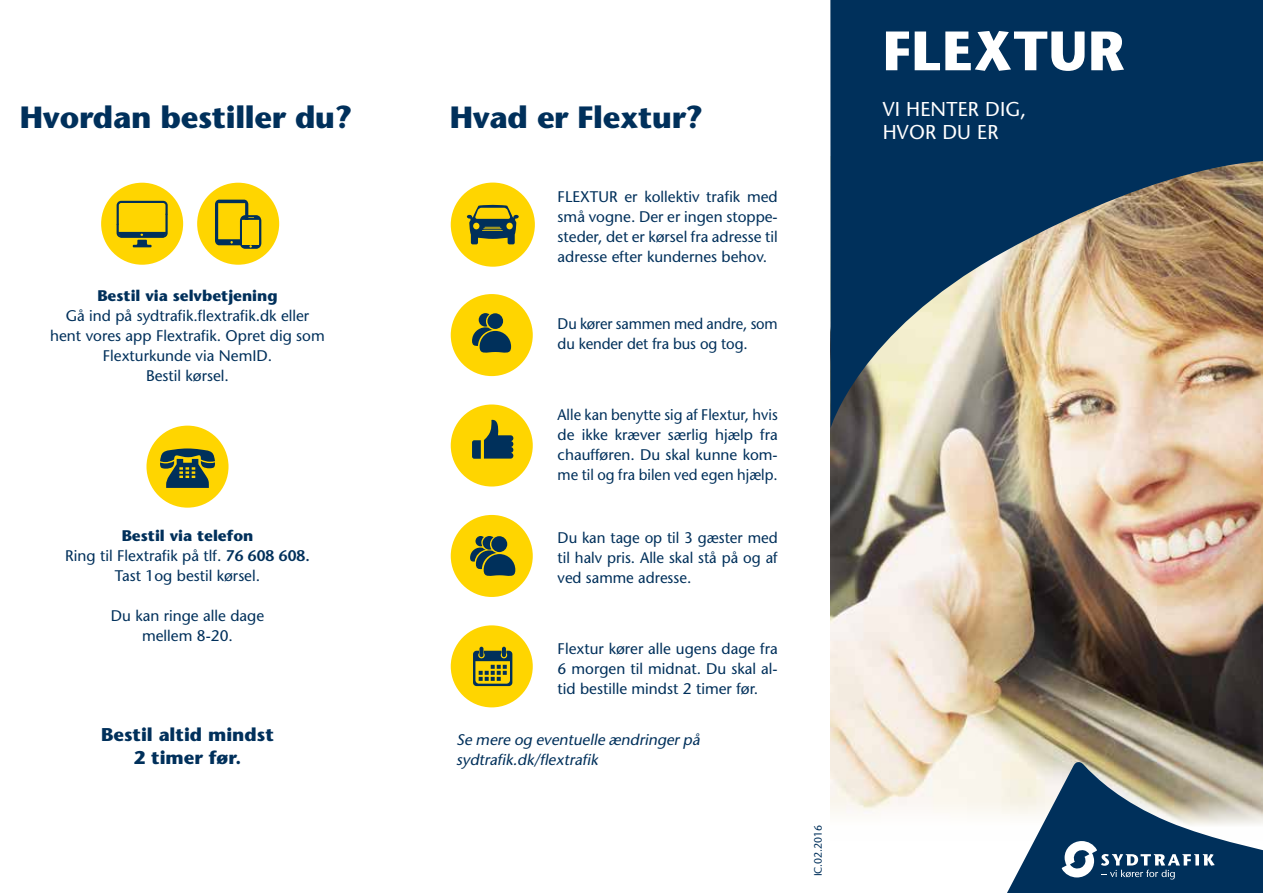
<style>
.page{position:relative;width:1263px;height:893px;background:#fff}
.page>*{position:absolute;margin:0;border:0;box-sizing:border-box;transform-origin:0 0}
.t1{font:700 55.35px "Stone Sans Std";letter-spacing:.01em;color:#fff}
.t2{font:700 30.75px "Stone Sans Std";letter-spacing:-.01em;color:#00305b}
.t3{font:500 19.95px/23.1px "Stone Sans Std";letter-spacing:.01em;color:#fff}
.t4{font:700 18.45px/23.1px "Stone Sans Std";color:#00305b;text-align:center}
.t5{font:500 15.45px/20px "Stone Sans Std";color:#00305b;text-align:center}
.t6{font:500 15.45px/20px "Stone Sans Std";color:#00305b;scale:.96 1}
.t7{font:italic 500 15.45px/20px "Stone Sans Std";color:#00305b}
.t8{font:700 15.45px "Stone Sans Std";color:#00305b}
.t9{font:500 10.8px "Stone Sans Std";letter-spacing:-.01em;color:#00305b}
.s1{font-weight:700}
.s2{font-weight:600}
</style>
<div class="page">
<img style="left:831px;top:428px;width:432px;height:385px">
<div style="left:146px;top:426px;width:83px;height:82px;background:#ffd500;border-radius:50%"></div>
<div style="left:101px;top:183px;width:82px;height:82px;background:#ffd500;border-radius:50%"></div>
<div style="left:197px;top:183px;width:82px;height:82px;background:#ffd500;border-radius:50%"></div>
<img style="left:830px;top:0;width:433px;height:428px">
<svg style="left:1000px;top:762px;width:263px;height:131px;background:#6d8291"></svg>
<svg style="left:117px;top:201px;width:51px;height:46px"></svg>
<svg style="left:160px;top:448px;width:55px;height:40px"></svg>
<div style="left:451px;top:294px;width:82px;height:82px;background:#ffd500;border-radius:50%"></div>
<div style="left:451px;top:515px;width:82px;height:82px;background:#ffd500;border-radius:50%"></div>
<div style="left:451px;top:625px;width:82px;height:82px;background:#ffd500;border-radius:50%"></div>
<svg style="left:451px;top:183px;width:84px;height:84px"></svg>
<div style="left:451px;top:404px;width:82px;height:82px;background:#ffd500;border-radius:50%"></div>
<svg style="left:472px;top:419px;width:41px;height:40px"></svg>
<svg style="left:472px;top:313px;width:39px;height:40px"></svg>
<svg style="left:470px;top:536px;width:45px;height:40px"></svg>
<svg style="left:473px;top:647px;width:39px;height:39px"></svg>
<svg style="left:215px;top:200px;width:46px;height:49px"></svg>
<div style="left:242px;top:220px;width:17px;height:24px;background:#ffd500"></div>
<h2 class="t2" style="left:20px;top:99px;width:334px">Hvordan bestiller du?</h2>
<h2 class="t2" style="left:450px;top:99px;width:255px">Hvad er Flextur?</h2>
<p class="t8" style="left:97px;top:286px;width:182px">Bestil via selvbetjening</p>
<p class="t5" style="left:50px;top:305px;width:276px">Gå ind på sydtrafik.flextrafik.dk eller hent vores app Flextrafik. Opret dig som<br>Flexturkunde via NemID.<br>Bestil kørsel.</p>
<p class="t5" style="left:65px;top:525px;width:246px"><span class="s1">Bestil via telefon<br></span>Ring til Flextrafik på tlf. <span class="s2">76 608 608.<br></span>Tast 1og bestil kørsel.</p>
<p class="t5" style="left:111px;top:605px;width:155px">Du kan ringe alle dage mellem 8-20.</p>
<p class="t4" style="left:101px;top:722px;width:174px">Bestil altid mindst<br>2 timer før.</p>
<p class="t5" style="left:558px;top:186px;width:222px;text-align:justify">FLEXTUR er kollektiv trafik med små vogne. Der er ingen stoppe&shy;steder, det er kørsel fra adresse til adresse efter kundernes behov.</p>
<p class="t6" style="left:558px;top:313px;width:231px">Du kører sammen med andre, som du kender det fra bus og tog.</p>
<p class="t6" style="left:558px;top:405px;width:231px;text-align:justify">Alle kan benytte sig af Flextur, hvis de ikke kræver særlig hjælp fra chaufføren. Du skal kunne kom&shy;me til og fra bilen ved egen hjælp.</p>
<p class="t5" style="left:558px;top:527px;width:222px;text-align:justify">Du kan tage op til 3 gæster med til halv pris. Alle skal stå på og af ved samme adresse.</p>
<p class="t5" style="left:558px;top:639px;width:222px;text-align:justify">Flextur kører alle ugens dage fra 6 morgen til midnat. Du skal al&shy;tid bestille mindst 2 timer før.</p>
<p class="t7" style="left:456px;top:729px;width:248px">Se mere og eventuelle ændringerpå sydtrafik.dk/flextrafik</p>
<p class="t9" style="left:812px;top:876px;width:52px;rotate:-90deg">IC.02.2016</p>
<h1 class="t1" style="left:883px;top:18px;width:243px">FLEXTUR</h1>
<p class="t3" style="left:883px;top:97px;width:145px">VI HENTER DIG,<br>HVOR DU ER</p>
</div>
